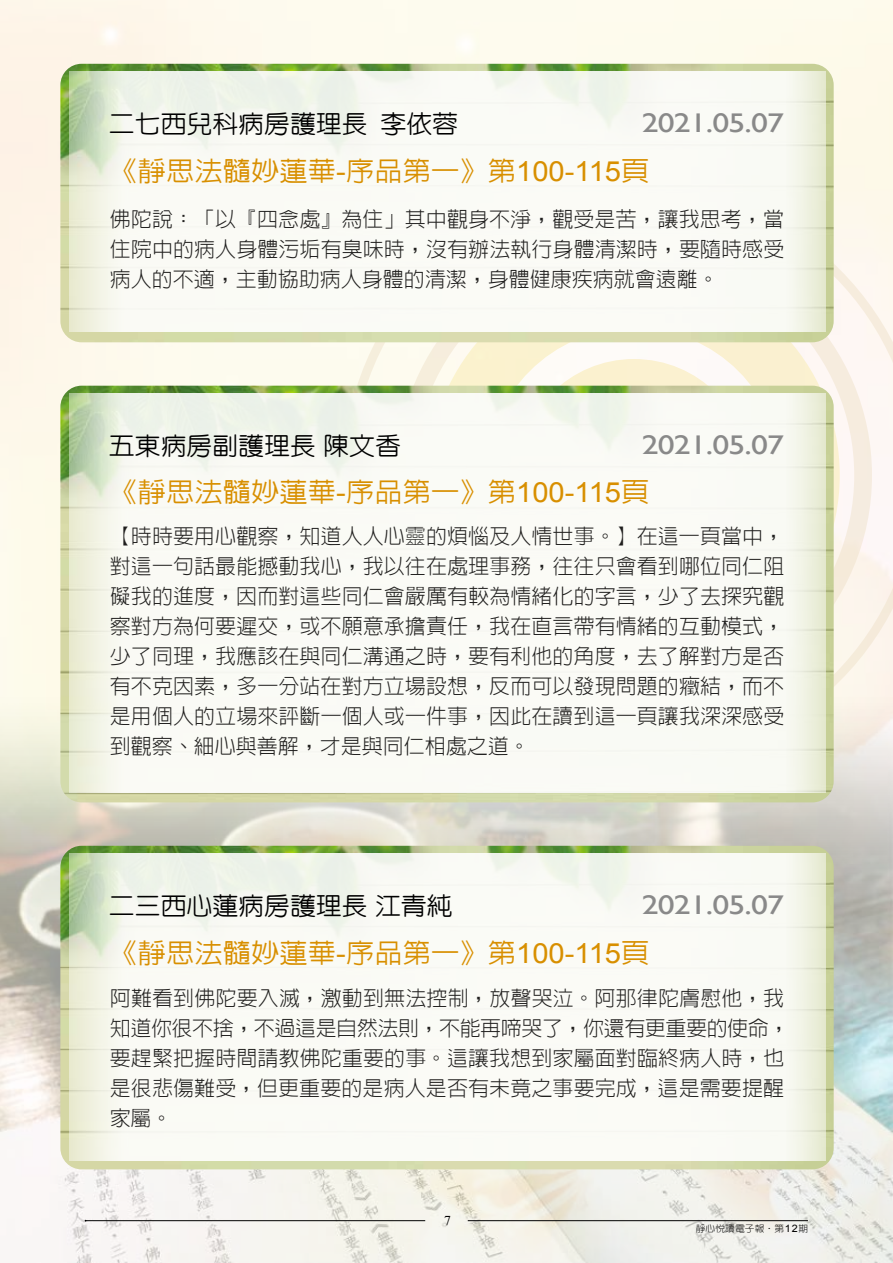
<style>
.page{position:relative;width:893px;height:1263px;background:#fff}
.page>*{position:absolute;margin:0;border:0;box-sizing:border-box;transform-origin:0 0}
.t1{font:500 27px "AR Hei B5";color:#d88f00;scale:1.05 1}
.t2{font:27px "Gill Sans";letter-spacing:-.025em;color:#898989;scale:1.25 1}
.t3{font:500 24.45px "AR Yuan B5";color:#000;scale:1.06 1}
.t4{font:300 21px/30px "AR Hei B5";letter-spacing:.005em;color:#1f1e1d;text-align:justify}
.t5{font:13.5px "Times New Roman";color:#000}
.t6{font:300 9.3px "AR Hei B5";letter-spacing:.01em;color:#000;scale:1.05 1}
.s1{font-family:"Arial";font-weight:400;font-size:27.75px}
.s2{font-family:"AR Yuan B5";font-weight:700}
.s3{font-family:"Arial";font-weight:400;font-size:10.2px}
</style>
<div class="page">
<img style="left:0;top:692px;width:893px;height:571px">
<hr style="left:86px;top:1220px;width:339px;height:1px;background:#000">
<hr style="left:468px;top:1220px;width:340px;height:1px;background:#000">
<svg style="left:343px;top:184px;width:550px;height:582px"></svg>
<img style="left:60px;top:64px;width:774px;height:278px">
<img style="left:69px;top:71px;width:756px;height:261px">
<img style="left:60px;top:386px;width:774px;height:416px">
<img style="left:69px;top:393px;width:756px;height:399px">
<img style="left:60px;top:846px;width:774px;height:323px">
<img style="left:69px;top:853px;width:756px;height:308px">
<p class="t3" style="left:109px;top:111px;width:246px">二七西兒科病房護理長</p>
<p class="t3" style="left:381px;top:111px;width:75px">李依蓉</p>
<p class="t2" style="left:728px;top:107px;width:46px">6 3</p>
<p class="t2" style="left:642px;top:107px;width:115px">2021.05.07</p>
<p class="t1" style="left:109px;top:156px;width:516px">《靜思法髓妙蓮華<span class="s1">-</span>序品第一》第<span class="s1">100-115</span>頁</p>
<p class="t4" style="left:110px;top:204px;width:676px">佛陀說：「以『四念處』為住」其中觀身不淨，觀受是苦，讓我思考，當住院中的病人身體污垢有臭味時，沒有辦法執行身體清潔時，要隨時感受病人的不適，主動協助病人身體的清潔，身體健康疾病就會遠離。</p>
<p class="t3" style="left:109px;top:433px;width:277px">五東病房副護理長陳文香</p>
<p class="t2" style="left:728px;top:429px;width:46px">6 3</p>
<p class="t2" style="left:642px;top:429px;width:115px">2021.05.07</p>
<p class="t1" style="left:109px;top:478px;width:516px">《靜思法髓妙蓮華<span class="s1">-</span>序品第一》第<span class="s1">100-115</span>頁</p>
<p class="t4" style="left:110px;top:521px;width:676px">【時時要用心觀察，知道人人心靈的煩惱及人情世事。】在這一頁當中，對這一句話最能撼動我心，我以往在處理事務，往往只會看到哪位同仁阻礙我的進度，因而對這些同仁會嚴厲有較為情緒化的字言，少了去探究觀察對方為何要遲交，或不願意承擔責任，我在直言帶有情緒的互動模式，少了同理，我應該在與同仁溝通之時，要有利他的角度，去了解對方是否有不克因素，多一分站在對方立場設想，反而可以發現問題的癥結，而不是用個人的立場來評斷一個人或一件事，因此在讀到這一頁讓我深深感受到觀察、細心與善解，才是與同仁相處之道。</p>
<p class="t3" style="left:109px;top:893px;width:326px">二三西心蓮病房護理長江青純</p>
<p class="t2" style="left:728px;top:889px;width:46px">6 3</p>
<p class="t2" style="left:642px;top:889px;width:115px">2021.05.07</p>
<p class="t1" style="left:109px;top:938px;width:516px">《靜思法髓妙蓮華<span class="s1">-</span>序品第一》第<span class="s1">100-115</span>頁</p>
<p class="t4" style="left:110px;top:983px;width:681px;text-align:left">阿難看到佛陀要入滅，激動到無法控制，放聲哭泣。阿那律陀膚慰他，我知道你很不捨，不過這是自然法則，不能再啼哭了，你還有更重要的使命，要趕緊把握時間請教佛陀重要的事。這讓我想到家屬面對臨終病人時，也是很悲傷難受，但更重要的是病人是否有未竟之事要完成，這是需要提醒家屬。</p>
<p class="t5" style="left:444px;top:1211px;width:8px">7</p>
<p class="t6" style="left:696px;top:1223px;width:109px">靜心悅讀電子報<span class="s2">．</span>第<span class="s3">12</span>期</p>
</div>
